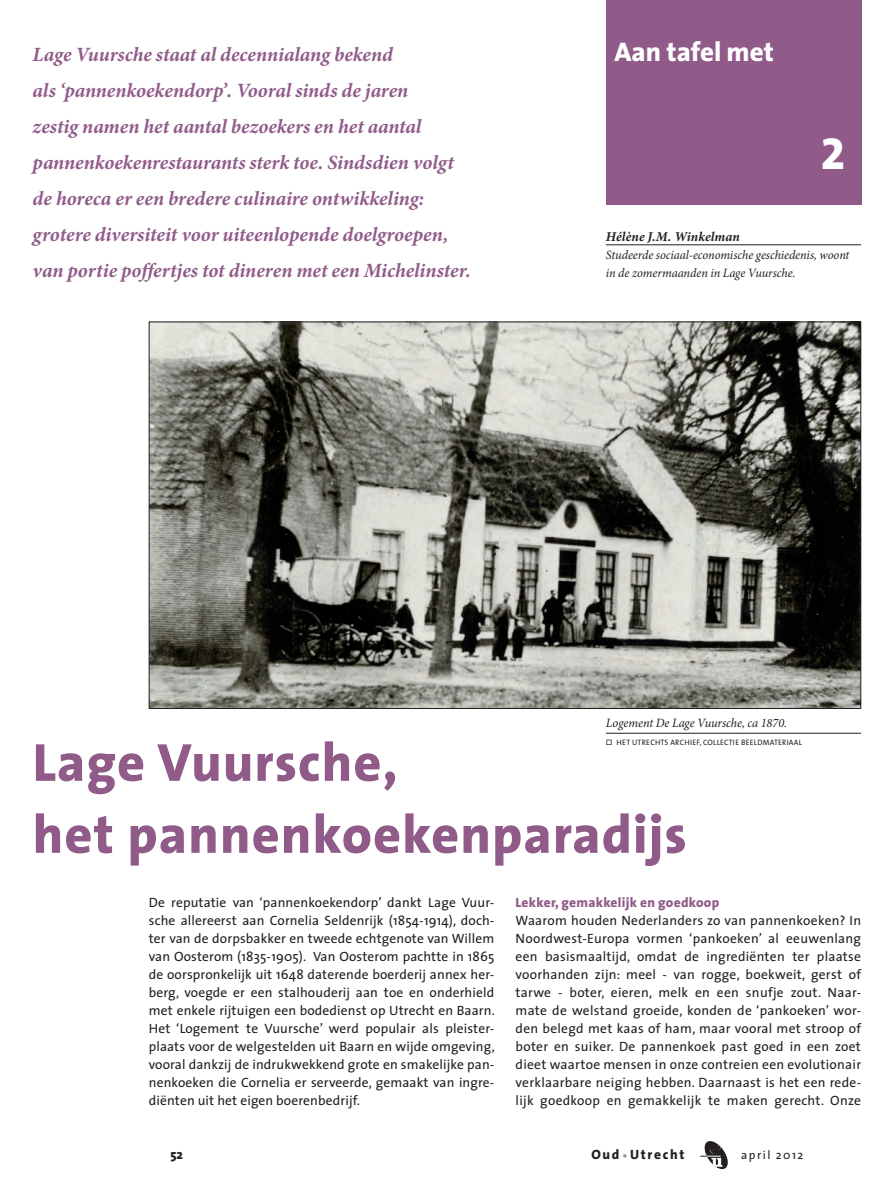
<style>
.page{position:relative;width:893px;height:1191px;background:#fff}
.page>*{position:absolute;margin:0;border:0;box-sizing:border-box;transform-origin:0 0}
.t1{font:800 54px/72px "The Sans";letter-spacing:.02em;color:#905b89}
.t2{font:45px "The Sans Extra Bold Expert";color:#fff}
.t3{font:800 27px "The Sans";color:#fff}
.t4{font:italic 700 20.25px/36px "Minion Pro";letter-spacing:-.005em;color:#905b89}
.t5{font:13.5px/18px "The Sans";letter-spacing:.01em;color:#231f20;text-align:justify}
.t6{font:800 13.5px "The Sans";letter-spacing:.02em;color:#905b89}
.t7{font:italic 700 13.5px "Minion Pro";letter-spacing:.005em;color:#231f20}
.t8{font:800 13.5px "The Sans";letter-spacing:.125em;color:#231f20}
.t9{font:italic 12.75px/18px "Minion Pro";letter-spacing:-.005em;color:#231f20}
.t10{font:12px "The Sans";letter-spacing:.125em;color:#231f20}
.t11{font:7.8px "The Sans Caps";letter-spacing:.03em;color:#231f20}
.s1{font-family:"The Sans Expert"}
.s2{font-size:10.5px;color:#939598}
</style>
<div class="page">
<svg style="left:700px;top:1141px;width:28px;height:28px"></svg>
<div style="left:606px;top:0;width:255px;height:205px;background:#905b89"></div>
<hr style="left:606px;top:244px;width:255px;height:1px;background:#231f20">
<img style="left:151px;top:324px;width:708px;height:383px">
<hr style="left:606px;top:733px;width:255px;height:1px;background:#231f20">
<p class="t4" style="left:33px;top:36px;width:440px">Lage Vuursche staat al decennialang bekend<br>als ‘pannenkoekendorp’. Vooral sinds de jaren<br>zestig namen het aantal bezoekers en het aantal pannenkoekenrestaurants sterk toe. Sindsdien volgt de horeca er een bredere culinaire ontwikkeling: grotere diversiteit voor uiteenlopende doelgroepen, van portie poffertjes tot dineren met een Michelinster.</p>
<h3 class="t3" style="left:614px;top:29px;width:161px">Aan tafel met</h3>
<h2 class="t2" style="left:821px;top:116px;width:26px">2</h2>
<p class="t7" style="left:606px;top:227px;width:135px">Hélène J.M. Winkelman</p>
<p class="t9" style="left:606px;top:245px;width:245px">Studeerde sociaal-economische geschiedenis, woont in de zomermaanden in Lage Vuursche.</p>
<p class="t9" style="left:606px;top:713px;width:183px">Logement De Lage Vuursche, ca 1870.</p>
<p class="t11" style="left:606px;top:735px;width:198px"><span class="s1">ò</span> HET UTRECHTS ARCHIEF, COLLECTIE BEELDMATERIAAL</p>
<h1 class="t1" style="left:33px;top:725px;width:655px">Lage Vuursche,<br>het pannenkoekenparadijs</h1>
<p class="t5" style="left:149px;top:893px;width:348px">De reputatie van ‘pannenkoekendorp’ dankt Lage Vuur&shy;sche allereerst aan Cornelia Seldenrijk (1854-1914), doch&shy;ter van de dorpsbakker en tweede echtgenote van Willem van Oosterom (1835-1905). Van Oosterom pachtte in 1865 de oorspronkelijk uit 1648 daterende boerderij annex her&shy;berg, voegde er een stalhouderij aan toe en onderhield met enkele rijtuigen een bodedienst op Utrecht en Baarn.<br>Het ‘Logement te Vuursche’ werd populair als pleister&shy;plaats voor de welgestelden uit Baarn en wijde omgeving, vooral dankzij de indrukwekkend grote en smakelijke pan&shy;nenkoeken die Cornelia er serveerde, gemaakt van ingre&shy;diënten uit het eigen boerenbedrijf.</p>
<p class="t6" style="left:516px;top:891px;width:205px">Lekker, gemakkelijk en goedkoop</p>
<p class="t5" style="left:516px;top:910px;width:347px">Waarom houden Nederlanders zo van pannenkoeken? In Noordwest-Europa vormen ‘pankoeken’ al eeuwenlang een basismaaltijd, omdat de ingrediënten ter plaatse voorhanden zijn: meel - van rogge, boekweit, gerst of tarwe - boter, eieren, melk en een snufje zout. Naar&shy;mate de welstand groeide, konden de ‘pankoeken’ wor&shy;den belegd met kaas of ham, maar vooral met stroop of boter en suiker. De pannenkoek past goed in een zoet dieet waartoe mensen in onze contreien een evolutionair verklaarbare neiging hebben. Daarnaast is het een rede&shy;lijk goedkoop en gemakkelijk te maken gerecht. Onze</p>
<p class="t8" style="left:170px;top:1143px;width:14px">52</p>
<p class="t8" style="left:591px;top:1143px;width:95px">Oud <span class="s2">•</span> Utrecht</p>
<p class="t10" style="left:741px;top:1144px;width:64px">april 2012</p>
</div>
